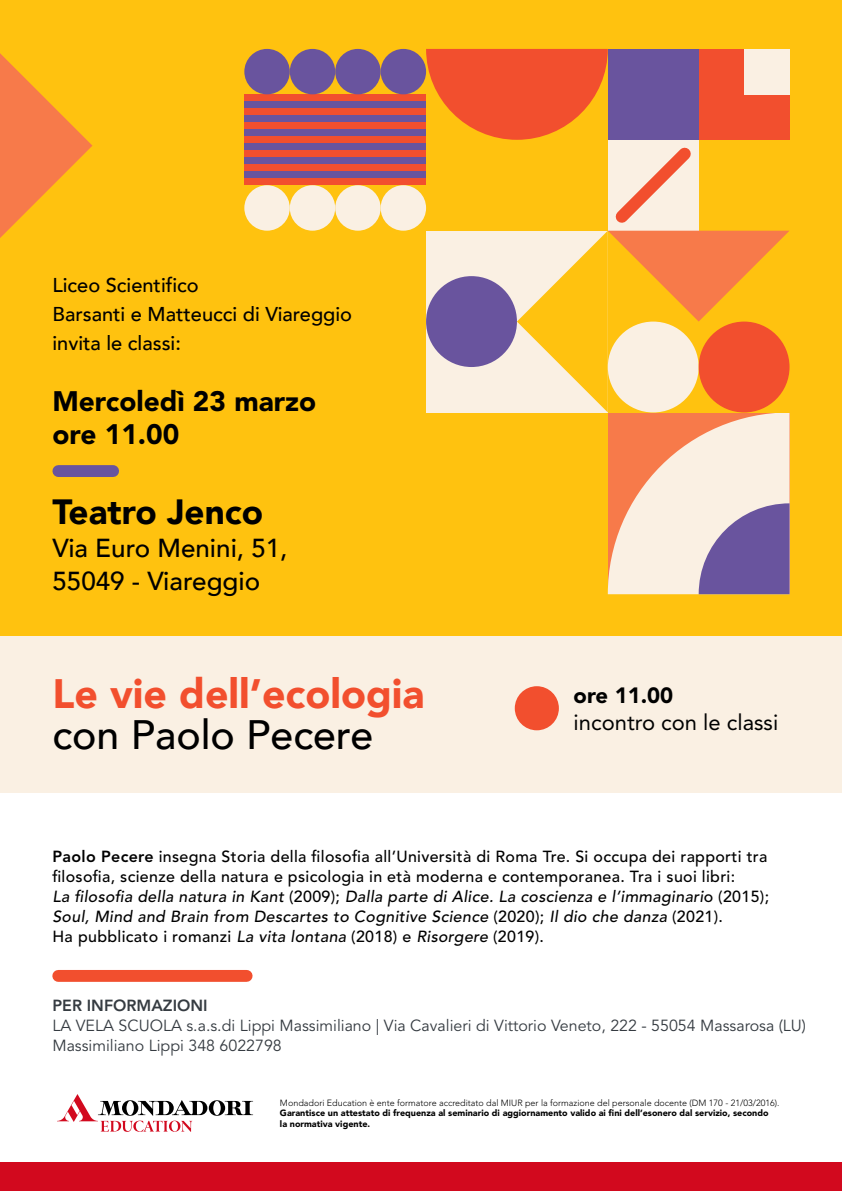
<style>
.page{position:relative;width:842px;height:1191px;background:#fff}
.page>*{position:absolute;margin:0;border:0;box-sizing:border-box;transform-origin:0 0}
.t1{font:900 41px "Avenir";color:#f24f2e}
.t2{font:500 41px "Avenir";color:#000}
.t3{font:900 35px "Avenir";color:#000}
.t4{font:900 28px/32.8px "Avenir LT Std";color:#000}
.t5{font:500 26px/32.8px "Avenir";color:#000}
.t6{font:22px "Avenir LT Std";color:#000}
.t7{font:900 22px "Avenir LT Std";color:#000}
.t8{font:500 20px/29px "Avenir";color:#000}
.t9{font:500 16px/20px "Avenir LT Std";letter-spacing:.02em;color:#000}
.t10{font:16px/20px "Avenir LT Std";color:#353b41}
.t11{font:800 16px "Avenir LT Std";color:#353b41}
.t12{font:900 9px/10.8px "Avenir LT Std";color:#000}
.t13{font:300 9px "Avenir LT Std";color:#000}
.s1{font-weight:800}
.s2{font-style:italic}
</style>
<div class="page">
<div style="left:0;top:0;width:842px;height:636px;background:#ffc20f"></div>
<div style="left:0;top:1162px;width:842px;height:29px;background:#d2091e"></div>
<svg style="left:57px;top:1094px;width:196px;height:37px"></svg>
<div style="left:0;top:636px;width:842px;height:156px;background:#faf0e3"></div>
<div style="left:244px;top:94px;width:182px;height:91px;background:#69549e"></div>
<div style="left:244px;top:179px;width:182px;height:6px;background:#f24f2e"></div>
<div style="left:244px;top:165px;width:182px;height:6px;background:#f24f2e"></div>
<div style="left:244px;top:151px;width:182px;height:6px;background:#f24f2e"></div>
<div style="left:244px;top:137px;width:182px;height:6px;background:#f24f2e"></div>
<div style="left:244px;top:122px;width:182px;height:7px;background:#f24f2e"></div>
<div style="left:244px;top:108px;width:182px;height:7px;background:#f24f2e"></div>
<div style="left:244px;top:94px;width:182px;height:7px;background:#f24f2e"></div>
<div style="left:244px;top:49px;width:46px;height:45px;background:#69549e;border-radius:50%"></div>
<div style="left:290px;top:49px;width:45px;height:45px;background:#69549e;border-radius:50%"></div>
<div style="left:335px;top:49px;width:46px;height:45px;background:#69549e;border-radius:50%"></div>
<div style="left:381px;top:49px;width:45px;height:45px;background:#69549e;border-radius:50%"></div>
<div style="left:244px;top:185px;width:46px;height:46px;background:#faf0e3;border-radius:50%"></div>
<div style="left:290px;top:185px;width:45px;height:46px;background:#faf0e3;border-radius:50%"></div>
<div style="left:381px;top:185px;width:45px;height:46px;background:#faf0e3;border-radius:50%"></div>
<svg style="left:426px;top:49px;width:363px;height:545px"></svg>
<div style="left:335px;top:185px;width:46px;height:46px;background:#faf0e3;border-radius:50%"></div>
<div style="left:58px;top:465px;width:55px;height:12px;background:#69549e"></div>
<svg style="left:0;top:53px;width:92px;height:185px"></svg>
<div style="left:58px;top:970px;width:189px;height:11px;background:#f24f2e"></div>
<div style="left:515px;top:686px;width:44px;height:44px;background:#f24f2e;border-radius:50%"></div>
<p class="t8" style="left:52px;top:269px;width:301px">Liceo Scientifico<br>Barsanti e Matteucci di Viareggio invita le classi:</p>
<h3 class="t4" style="left:52px;top:385px;width:265px">Mercoledì 23 marzo ore 11.00</h3>
<h2 class="t3" style="left:52px;top:482px;width:212px">Teatro Jenco</h2>
<h3 class="t5" style="left:52px;top:530px;width:237px">Via Euro Menini, 51,<br>55049 - Viareggio</h3>
<h1 class="t1" style="left:52px;top:659px;width:374px">Le vie dell’ecologia</h1>
<h1 class="t2" style="left:52px;top:699px;width:322px">con Paolo Pecere</h1>
<h3 class="t7" style="left:574px;top:682px;width:101px">ore 11.00</h3>
<h3 class="t6" style="left:574px;top:709px;width:206px">incontro con le classi</h3>
<p class="t9" style="left:52px;top:846px;width:718px"><span class="s1">Paolo Pecere</span> insegna Storia della filosofia all’Università di Roma Tre. Si occupa dei rapporti tra filosofia, scienze della natura e psicologia in età moderna e contemporanea. Tra i suoi libri:<br><span class="s2">La filosofia della natura in Kant</span> (2009); <span class="s2">Dalla parte di Alice. La coscienza e l’immaginari</span>o (2015); <span class="s2">Soul, Mind and Brain from Descartes to Cognitive Science</span> (2020); <span class="s2">Il dio che danza</span> (2021).<br>Ha pubblicato i romanzi <span class="s2">La vita lontana</span> (2018) e <span class="s2">Risorgere</span> (2019).</p>
<p class="t11" style="left:52px;top:996px;width:157px">PER INFORMAZIONI</p>
<p class="t10" style="left:52px;top:1016px;width:755px">LA VELA SCUOLA s.a.s.di Lippi Massimiliano | Via Cavalieri di Vittorio Veneto, 222 - 55054 Massarosa (LU)<br>Massimiliano Lippi 348 6022798</p>
<p class="t13" style="left:280px;top:1097px;width:501px">Mondadori Education è ente formatore accreditato dal MIUR per la formazione del personale docente (DM 170 - 21/03/2016).</p>
<p class="t12" style="left:280px;top:1107px;width:490px">Garantisce un attestato di frequenza al seminario di aggiornamento valido ai fini dell’esonero dal servizio, secondo la normativa vigente.</p>
</div>
